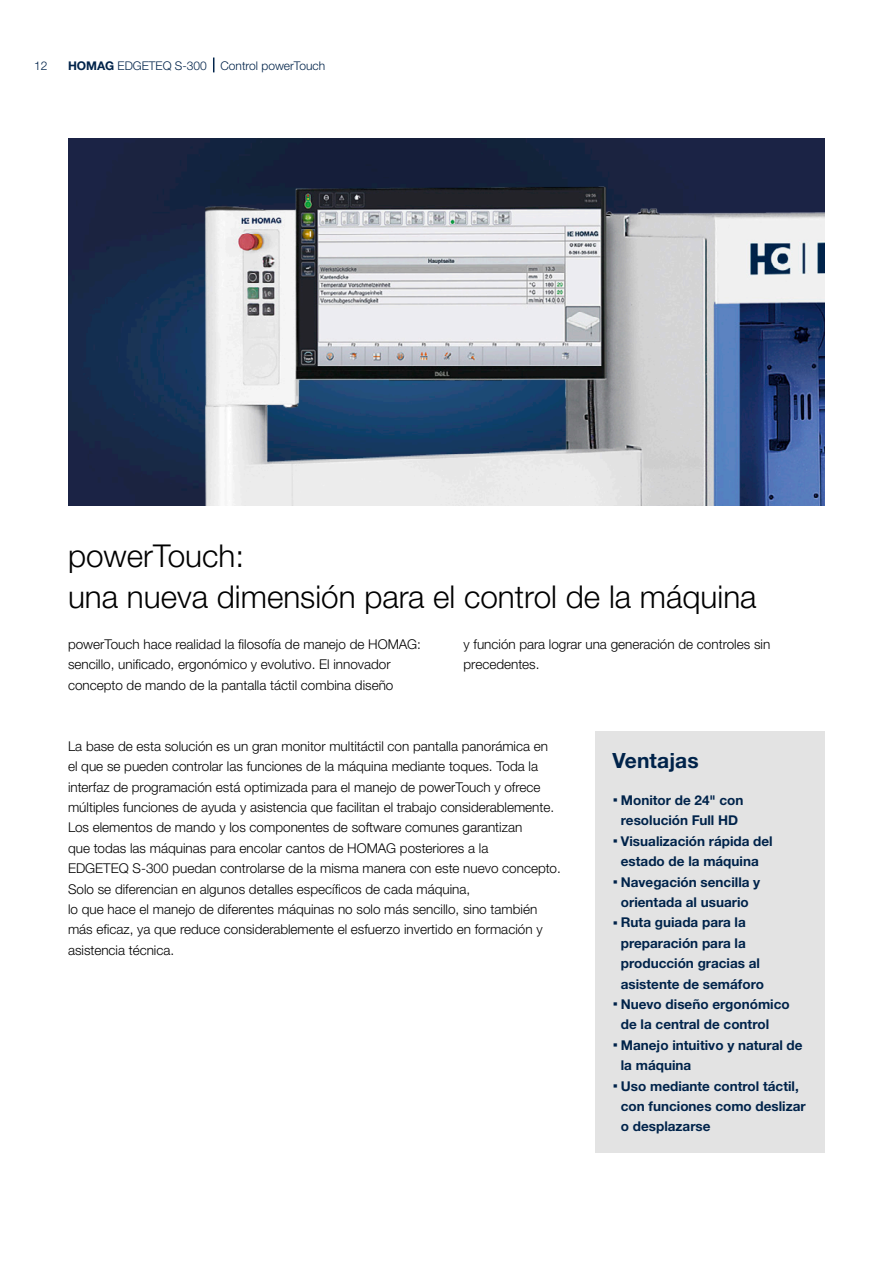
<style>
.page{position:relative;width:893px;height:1263px;background:#fff}
.page>*{position:absolute;margin:0;border:0;box-sizing:border-box;transform-origin:0 0}
.Headline_21pt_25_2_b{font:300 31.5px/40.8px "Helvetica Neue LTW1 G";color:#000}
._13_Highlight_Head_1{font:700 21px "Helvetica Neue LTW1 G";letter-spacing:.005em;color:#00234a}
.Text_9pt_13_6_light{font:300 13.5px/20.4px "Helvetica Neue LTW1 G";color:#000}
.t1{font:700 13.5px/20.4px "Helvetica Neue LTW1 G";color:#00234a}
._01_Musterseiten_Rub{font:300 12px "Helvetica Neue LTW1 G";color:#00234a}
.s1{font-weight:700}
.s2{font-size:21px}
</style>
<div class="page">
<img style="left:68px;top:139px;width:757px;height:367px">
<svg style="left:213px;top:58px;width:1px;height:14px"></svg>
<div style="left:595px;top:731px;width:230px;height:422px;background:#e3e3e3"></div>
<p class="_01_Musterseiten_Rub" style="left:34px;top:58px;width:15px">12</p>
<p class="_01_Musterseiten_Rub" style="left:68px;top:58px;width:259px"><span class="s1">HOMAG</span> EDGETEQ S-300 Control powerTouch</p>
<p class="Headline_21pt_25_2_b" style="left:68px;top:535px;width:690px">powerTouch:<br>una nueva dimensión para el control de la máquina</p>
<p class="Text_9pt_13_6_light" style="left:68px;top:634px;width:354px">powerTouch hace realidad la filosofía de manejo de HOMAG: sencillo, unificado, ergonómico y evolutivo. El innovador concepto de mando de la pantalla táctil combina diseño</p>
<p class="Text_9pt_13_6_light" style="left:463px;top:634px;width:308px">y función para lograr una generación de controles sin precedentes.</p>
<p class="Text_9pt_13_6_light" style="left:68px;top:736px;width:488px">La base de esta solución es un gran monitor multitáctil con pantalla panorámica en el que se pueden controlar las funciones de la máquina mediante toques. Toda la interfaz de programación está optimizada para el manejo de powerTouch y ofrece múltiples funciones de ayuda y asistencia que facilitan el trabajo considerablemente.</p>
<p class="Text_9pt_13_6_light" style="left:68px;top:817px;width:494px">Los elementos de mando y los componentes de software comunes garantizan<br>que todas las máquinas para encolar cantos de HOMAG posteriores a la<br>EDGETEQ S-300 puedan controlarse de la misma manera con este nuevo concepto.<br>Solo se diferencian en algunos detalles específicos de cada máquina,</p>
<p class="Text_9pt_13_6_light" style="left:68px;top:899px;width:476px">lo que hace el manejo de diferentes máquinas no solo más sencillo, sino también más eficaz, ya que reduce considerablemente el esfuerzo invertido en formación y asistencia técnica.</p>
<p class="_13_Highlight_Head_1" style="left:612px;top:747px;width:88px">Ventajas</p>
<p class="t1" style="left:612px;top:790px;width:133px;text-align:center"><span class="s2">·</span> Monitor de 24" con resolución Full HD</p>
<p class="t1" style="left:612px;top:831px;width:162px;text-align:center"><span class="s2">·</span> Visualización rápida del estado de la máquina</p>
<p class="t1" style="left:612px;top:871px;width:149px;text-align:center"><span class="s2">·</span> Navegación sencilla y orientada al usuario</p>
<p class="t1" style="left:621px;top:912px;width:145px;text-indent:-9px"><span class="s2">·</span> Ruta guiada para la preparación para la producción gracias al asistente de semáforo</p>
<p class="t1" style="left:621px;top:994px;width:170px;text-indent:-9px"><span class="s2">·</span> Nuevo diseño ergonómico de la central de control</p>
<p class="t1" style="left:621px;top:1035px;width:183px;text-indent:-9px"><span class="s2">·</span> Manejo intuitivo y natural de la máquina</p>
<p class="t1" style="left:621px;top:1075px;width:186px;text-indent:-9px"><span class="s2">·</span> Uso mediante control táctil, con funciones como deslizar o desplazarse</p>
</div>
